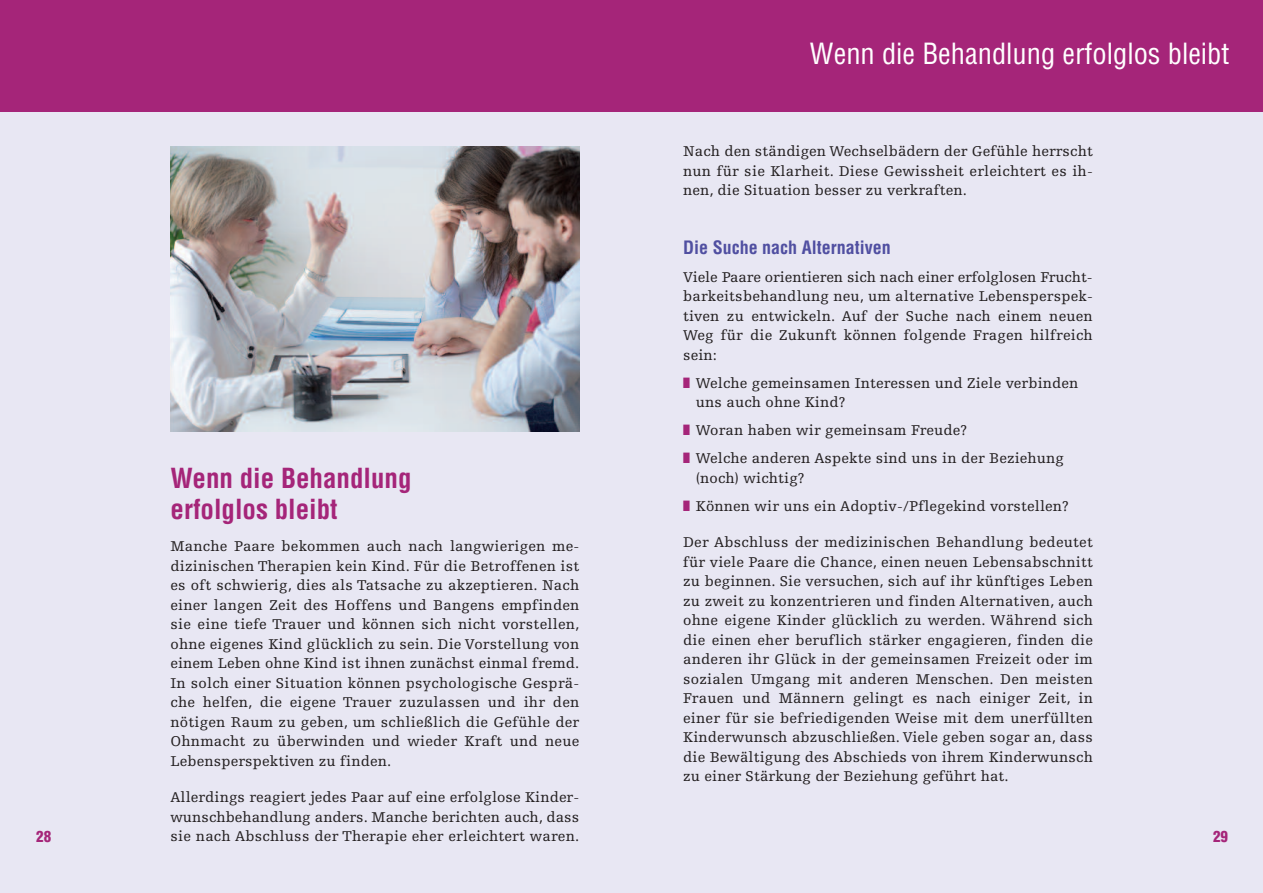
<style>
.page{position:relative;width:1263px;height:893px;background:#fff}
.page>*{position:absolute;margin:0;border:0;box-sizing:border-box;transform-origin:0 0}
.t1{font:condensed 28.5px "Helvetica LT Std";color:#fff}
.t2{font:700 condensed 27px/31.5px "Helvetica";color:#a52579}
.t3{font:700 condensed 18px "Helvetica";color:#504fa1}
.t4{font:15px/19.5px "Egyptienne F";letter-spacing:.01em;color:#231f20;text-align:justify}
.t5{font:900 condensed 15px "Helvetica";color:#a52579}
.s1{font-family:"Apple Icon 2";color:#a52579}
</style>
<div class="page">
<div style="left:632px;top:100px;width:631px;height:793px;background:#e8e7f3"></div>
<div style="left:631px;top:0;width:632px;height:112px;background:#a52579"></div>
<div style="left:0;top:100px;width:632px;height:793px;background:#e8e7f3"></div>
<img style="left:170px;top:147px;width:409px;height:284px">
<div style="left:0;top:0;width:634px;height:112px;background:#a52579"></div>
<p class="t5" style="left:36px;top:828px;width:17px">28</p>
<h2 class="t2" style="left:170px;top:463px;width:243px">Wenn die Behandlung erfolglos bleibt</h2>
<p class="t4" style="left:170px;top:538px;width:410px">Manche Paare bekommen auch nach langwierigen me&shy;dizinischen Therapien kein Kind. Für die Betroffenen ist es oft schwierig, dies als Tatsache zu akzeptieren. Nach einer langen Zeit des Hoffens und Bangens empfinden sie eine tiefe Trauer und können sich nicht vorstellen, ohne eigenes Kind glücklich zu sein. Die Vorstellung von einem Leben ohne Kind ist ihnen zunächst einmal fremd.<br>In solch einer Situation können psychologische Gesprä&shy;che helfen, die eigene Trauer zuzulassen und ihr den nötigen Raum zu geben, um schließlich die Gefühle der Ohnmacht zu überwinden und wieder Kraft und neue Lebensperspektiven zu finden.</p>
<p class="t4" style="left:170px;top:789px;width:410px">Allerdings reagiert jedes Paar auf eine erfolglose Kinder&shy;wunschbehandlung anders. Manche berichten auch, dass sie nach Abschluss der Therapie eher erleichtert waren.</p>
<h1 class="t1" style="left:810px;top:42px;width:421px">Wenn die Behandlung erfolglos bleibt</h1>
<p class="t4" style="left:683px;top:143px;width:411px">Nach den ständigen Wechselbädern der Gefühle herrscht nun für sie Klarheit. Diese Gewissheit erleichtert es ih&shy;nen, die Situation besser zu verkraften.</p>
<h3 class="t3" style="left:683px;top:237px;width:209px">Die Suche nach Alternativen</h3>
<p class="t4" style="left:683px;top:268px;width:411px">Viele Paare orientieren sich nach einer erfolglosen Frucht&shy;barkeitsbehandlung neu, um alternative Lebensperspek&shy;tiven zu entwickeln. Auf der Suche nach einem neuen Weg für die Zukunft können folgende Fragen hilfreich sein:</p>
<p class="t4" style="left:696px;top:374px;width:384px;text-indent:-13px"><span class="s1">N</span> Welche gemeinsamen Interessen und Ziele verbinden uns auch ohne Kind?</p>
<p class="t4" style="left:683px;top:417px;width:382px;line-height:28px"><span class="s1">N</span> Woran haben wir gemeinsam Freude?<br><span class="s1">N</span> Welche anderen Aspekte sind uns in der Beziehung</p>
<p class="t4" style="left:683px;top:465px;width:387px;line-height:28px;text-indent:13px">(noch) wichtig?<br><span class="s1">N</span> Können wir uns ein Adoptiv-/Pflegekind vorstellen?</p>
<p class="t4" style="left:683px;top:534px;width:411px">Der Abschluss der medizinischen Behandlung bedeutet für viele Paare die Chance, einen neuen Lebensabschnitt zu beginnen. Sie versuchen, sich auf ihr künftiges Leben zu zweit zu konzentrieren und finden Alternativen, auch ohne eigene Kinder glücklich zu werden. Während sich die einen eher beruflich stärker engagieren, finden die anderen ihr Glück in der gemeinsamen Freizeit oder im sozialen Umgang mit anderen Menschen. Den meisten Frauen und Männern gelingt es nach einiger Zeit, in einer für sie befriedigenden Weise mit dem unerfüllten Kinderwunsch abzuschließen. Viele geben sogar an, dass die Bewältigung des Abschieds von ihrem Kinderwunsch zu einer Stärkung der Beziehung geführt hat.</p>
<p class="t5" style="left:1213px;top:828px;width:16px">29</p>
</div>
